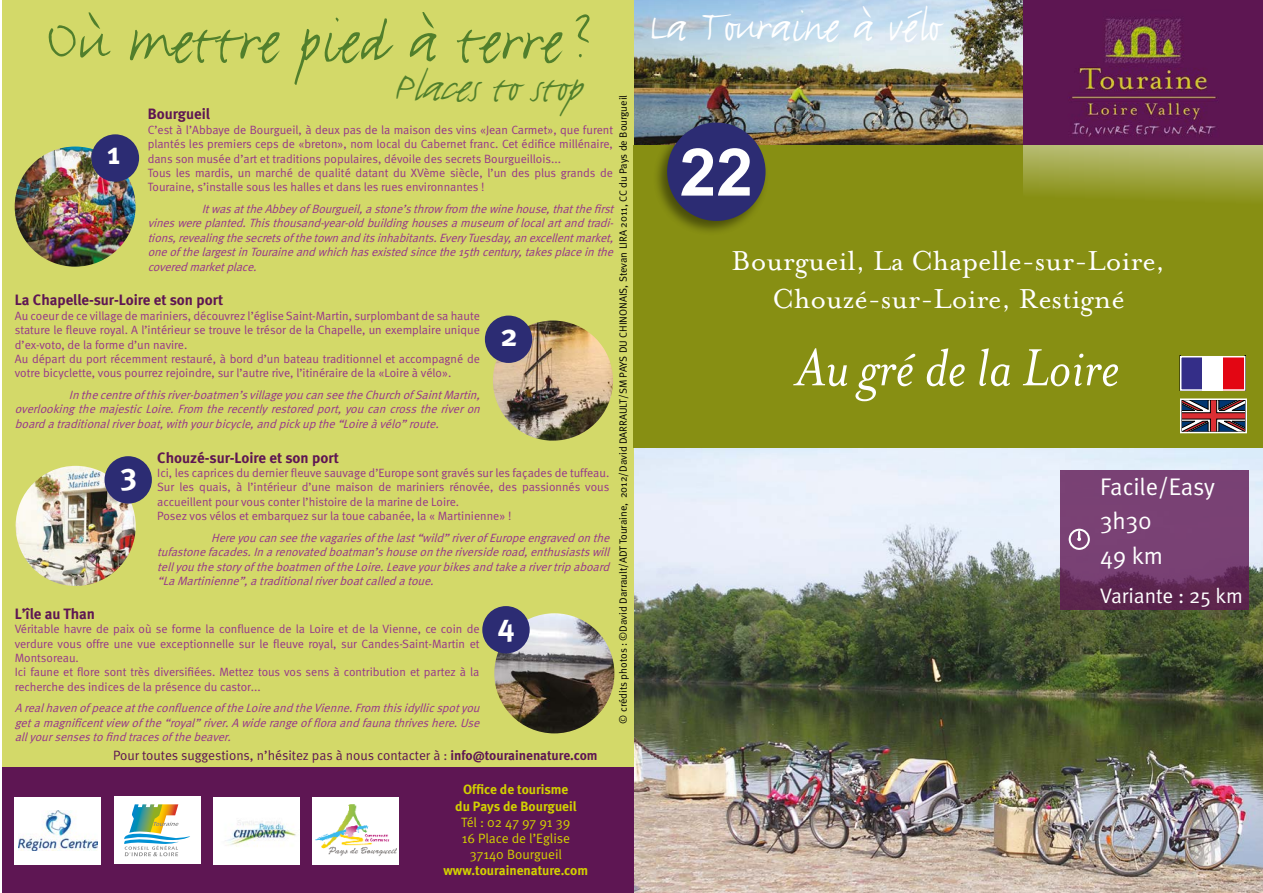
<style>
.page{position:relative;width:1263px;height:893px;background:#fff}
.page>*{position:absolute;margin:0;border:0;box-sizing:border-box;transform-origin:0 0}
.t1{font:70.5px "FF Justlefthand";color:#517f2c}
.t2{font:700 66px "Arial";color:#fff}
.t3{font:italic 60px "Mrs Eaves";color:#fff}
.t4{font:italic 46.5px "FF Justlefthand";color:#517f2c}
.t5{font:31.5px/37.5px "Mrs Eaves Roman";color:#fff;text-align:center}
.t6{font:700 31.2px "Meta";color:#fff}
.t7{font:24px/34.5px "Meta Normal";letter-spacing:-.005em;color:#fff}
.t8{font:21px "Meta Normal";color:#fff}
.t9{font:700 15px "Meta";color:#5e1653}
.t10{font:13.5px "Meta Normal";color:#5e1653}
.t11{font:700 13.5px/16.2px "Meta";color:#d2d100;text-align:center}
.t12{font:13.5px/16.2px "Meta Normal";color:#d2d100;text-align:center}
.t13{font:12px/14.4px "Meta Normal";color:#96368b}
.t14{font:italic 12px/14.4px "Meta Normal";letter-spacing:-.015em;color:#96368b;text-align:justify}
.t15{font:10.5px "Meta Normal";color:#000}
.s1{font-family:"Meta";font-weight:700}
</style>
<div class="page">
<img style="left:634px;top:448px;width:629px;height:445px">
<div style="left:2px;top:766px;width:632px;height:127px;background:#5e1653"></div>
<img style="left:634px;top:0;width:389px;height:145px">
<div style="left:2px;top:0;width:632px;height:766px;background:#d3d969"></div>
<img style="left:1023px;top:0;width:240px;height:145px">
<div style="left:634px;top:145px;width:629px;height:303px;background:#878f13"></div>
<svg style="left:1023px;top:145px;width:240px;height:55px;background:#a1a848"></svg>
<div style="left:114px;top:796px;width:86px;height:68px;background:#fff"></div>
<svg style="left:124px;top:804px;width:66px;height:52px"></svg>
<div style="left:652px;top:120px;width:117px;height:117px;background:#000;opacity:.45"></div>
<div style="left:667px;top:123px;width:98px;height:98px;background:#2c2c73;border-radius:50%"></div>
<div style="left:313px;top:797px;width:86px;height:67px;background:#fff"></div>
<div style="left:213px;top:797px;width:87px;height:67px;background:#fff"></div>
<img style="left:225px;top:820px;width:71px;height:27px">
<div style="left:15px;top:797px;width:86px;height:67px;background:#fff"></div>
<img style="left:19px;top:811px;width:78px;height:40px">
<svg style="left:1183px;top:359px;width:59px;height:29px;background:#b46b8c"></svg>
<div style="left:1180px;top:356px;width:65px;height:35px;border:2px solid #fff"></div>
<svg style="left:1183px;top:401px;width:61px;height:29px;background:#7d515c"></svg>
<div style="left:1180px;top:398px;width:67px;height:35px;border:2px solid #fff"></div>
<svg style="left:1060px;top:471px;width:188px;height:139px;background:#723a6b"></svg>
<div style="left:1069px;top:529px;width:21px;height:21px;border:2px solid #fff;border-radius:50%"></div>
<svg style="left:1077px;top:528px;width:4px;height:13px"></svg>
<img style="left:315px;top:804px;width:82px;height:52px">
<img style="left:15px;top:147px;width:121px;height:120px;border-radius:60px">
<div style="left:91px;top:134px;width:48px;height:48px;background:#2c2c73;border-radius:50%"></div>
<img style="left:493px;top:321px;width:120px;height:120px;border-radius:60px">
<div style="left:485px;top:316px;width:47px;height:47px;background:#2c2c73;border-radius:50%"></div>
<img style="left:16px;top:466px;width:120px;height:120px;border-radius:60px">
<div style="left:104px;top:456px;width:48px;height:48px;background:#2c2c73;border-radius:50%"></div>
<img style="left:494px;top:613px;width:120px;height:120px;border-radius:60px">
<div style="left:482px;top:606px;width:48px;height:47px;background:#2c2c73;border-radius:50%"></div>
<h1 class="t1" style="left:46px;top:-4px;width:896px">Où mettre pied à terre? <sup>La</sup> <sup>Touraine</sup> <sup>à</sup> <sup>vélo</sup></h1>
<h3 class="t4" style="left:393px;top:58px;width:190px">Placestostop</h3>
<p class="t15" style="left:617px;top:724px;width:630px;rotate:-90deg">© crédits photos : ©David Darrault/ADT Touraine, 2012/David DARRAULT/SM PAYS DU CHINONAIS, Stevan LIRA 2011, CC du Pays de Bourgueil</p>
<p class="t9" style="left:148px;top:105px;width:64px">Bourgueil</p>
<p class="t13" style="left:148px;top:122px;width:467px">C’est à l’Abbaye de Bourgueil, à deux pas de la maison des vins «Jean Carmet», que furent plantés les premiers ceps de «breton», nom local du Cabernet franc. Cet édifice millénaire, dans son musée d’art et traditions populaires, dévoile des secrets Bourgueillois...<br>Tous les mardis, un marché de qualité datant du XVème siècle, l’un des plus grands de Touraine, s’installe sous les halles et dans les rues environnantes !</p>
<p class="t14" style="left:148px;top:201px;width:471px;text-indent:54px">ItwasattheAbbeyof Bourgueil,astone’sthrow from thewinehouse,thatthefirst vineswereplanted.Thisthousand-year-oldbuildinghousesamuseum of localartandtradi&shy;tions,revealingthesecretsof thetownanditsinhabitants.EveryTuesday,anexcellentmarket, oneof thelargestinTouraineandwhichhasexistedsincethe15thcentury,takesplaceinthe coveredmarketplace.</p>
<h3 class="t6" style="left:107px;top:134px;width:15px">1</h3>
<h2 class="t2" style="left:680px;top:126px;width:75px">22</h2>
<h3 class="t5" style="left:731px;top:242px;width:435px">Bourgueil, La Chapelle-sur-Loire,<br>Chouzé-sur-Loire, Restigné</h3>
<h3 class="t3" style="left:796px;top:335px;width:325px">Au gré de la Loire</h3>
<p class="t9" style="left:15px;top:291px;width:210px">La Chapelle-sur-Loire et son port</p>
<p class="t13" style="left:15px;top:308px;width:466px">Au coeur de ce village de mariniers, découvrez l’église Saint-Martin, surplombant de sa haute stature le fleuve royal. A l’intérieur se trouve le trésor de la Chapelle, un exemplaire unique d’ex-voto, de la forme d’un navire.<br>Au départ du port récemment restauré, à bord d’un bateau traditionnel et accompagné de votre bicyclette, vous pourrez rejoindre, sur l’autre rive, l’itinéraire de la «Loire à vélo».</p>
<p class="t14" style="left:15px;top:387px;width:470px;text-indent:54px">Inthecentreof thisriver-boatmen’svillageyoucanseetheChurchof SaintMartin, overlookingthemajesticLoire.From therecentlyrestoredport,youcancrosstheriveron boardatraditionalriverboat,withyourbicycle,andpickupthe“Loireàvélo”route.</p>
<h3 class="t6" style="left:500px;top:316px;width:19px">2</h3>
<p class="t9" style="left:157px;top:448px;width:183px">Chouzé-sur-Loire et son port</p>
<p class="t13" style="left:157px;top:465px;width:454px">Ici, les caprices du dernier fleuve sauvage d’Europe sont gravés sur les façades de tuffeau.<br>Sur les quais, à l’intérieur d’une maison de mariniers rénovée, des passionnés vous accueillent pour vous conter l’histoire de la marine de Loire.<br>Posez vos vélos et embarquez sur la toue cabanée, la « Martinienne» !</p>
<p class="t14" style="left:157px;top:530px;width:457px;text-indent:54px">Hereyoucanseethevagariesof thelast“wild”riverof Europeengravedonthe tufastonefacades.Inarenovatedboatman’shouseontheriversideroad,enthusiastswill tellyouthestoryof theboatmenof theLoire.Leaveyourbikesandtakearivertripaboard “LaMartinienne”,atraditionalriverboatcalledatoue.</p>
<h3 class="t6" style="left:120px;top:456px;width:18px">3</h3>
<h3 class="t7" style="left:1100px;top:469px;width:116px">Facile/Easy<br>3h30<br>49 km</h3>
<h3 class="t8" style="left:1100px;top:583px;width:144px">Variante : 25 km</h3>
<p class="t9" style="left:15px;top:605px;width:82px">L’île au Than</p>
<p class="t13" style="left:15px;top:622px;width:466px">Véritable havre de paix où se forme la confluence de la Loire et de la Vienne, ce coin de verdure vous offre une vue exceptionnelle sur le fleuve royal, sur Candes-Saint-Martin et Montsoreau.<br>Ici faune et flore sont très diversifiées. Mettez tous vos sens à contribution et partez à la recherche des indices de la présence du castor...</p>
<p class="t14" style="left:15px;top:701px;width:470px">A realhavenof peaceattheconfluenceof theLoireandtheVienne.From thisidyllicspotyou getamagnificentview of the“royal”river.A widerangeof floraandfaunathriveshere.Use allyoursensestofindtracesof thebeaver.</p>
<h3 class="t6" style="left:498px;top:607px;width:18px">4</h3>
<p class="t10" style="left:113px;top:747px;width:486px">Pour toutes suggestions, n’hésitez pas à nous contacter à : <span class="s1">info@tourainenature.com</span></p>
<p class="t11" style="left:455px;top:781px;width:123px">Office de tourisme du Pays de Bourgueil</p>
<p class="t12" style="left:461px;top:814px;width:111px">Tél : 02 47 97 91 39<br>16 Place de l’Eglise<br>37140 Bourgueil</p>
<p class="t11" style="left:443px;top:862px;width:146px">www.tourainenature.com</p>
</div>
